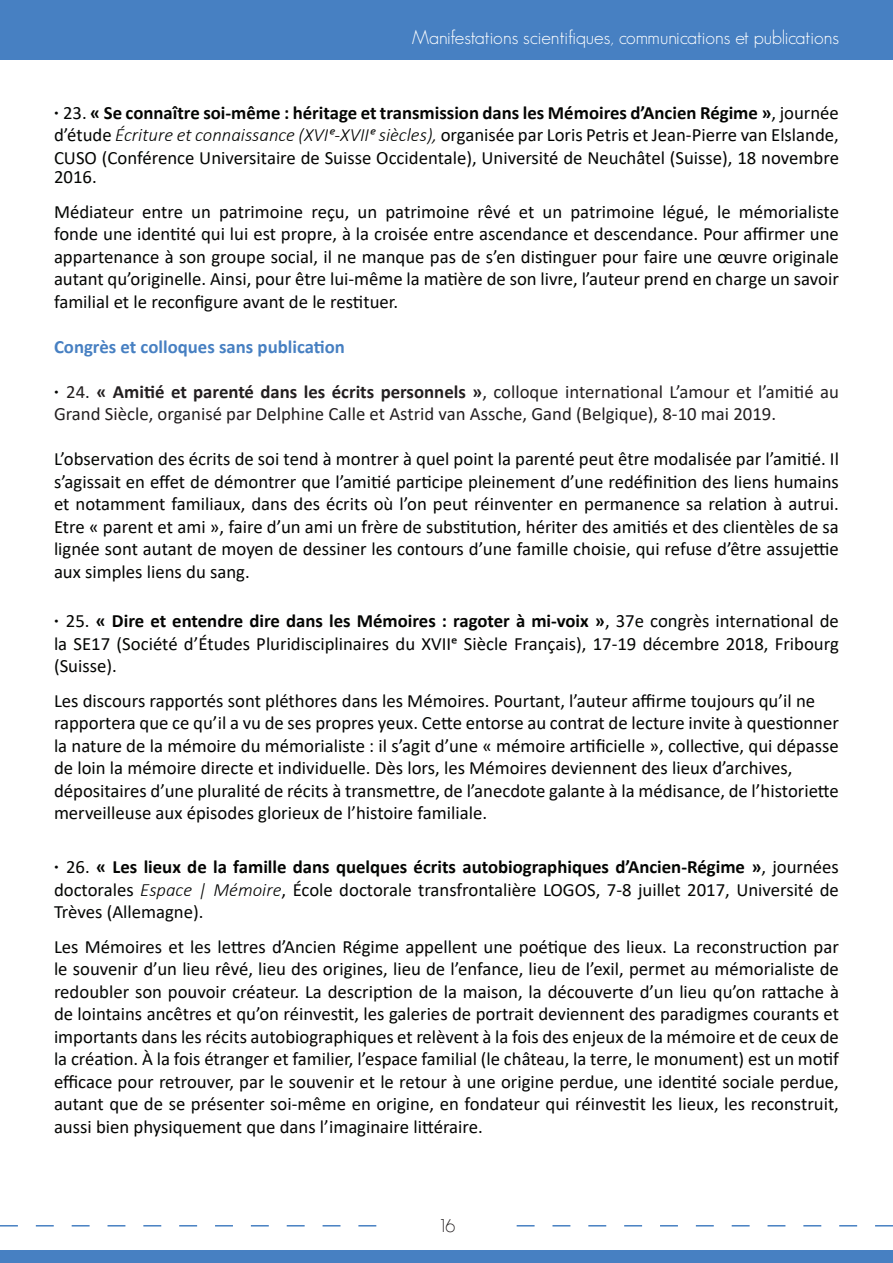
<style>
.page{position:relative;width:893px;height:1263px;background:#fff}
.page>*{position:absolute;margin:0;border:0;box-sizing:border-box;transform-origin:0 0}
.t1{font:300 19.5px "Geosans";color:#fff}
.t2{font:18.75px/22.5px "Calibri";color:#040503;text-align:justify}
.t3{font:18.75px/22.5px "Calibri";color:#231f20}
.t4{font:700 18.75px "Calibri";color:#4780c2}
.t5{font:300 18px "Geosans";color:#231f20}
.s1{font-family:"Geosans";font-weight:300;font-size:18px}
.s2{font-weight:700}
.s3{font-weight:300;font-style:italic}
.s4{font-family:"Geosans";font-weight:300;font-size:18px;color:#040503}
</style>
<div class="page">
<div style="left:0;top:0;width:893px;height:60px;background:#4780c2"></div>
<div style="left:0;top:1250px;width:893px;height:13px;background:#4780c2"></div>
<svg style="left:0;top:1225px;width:376px;height:1px"></svg>
<svg style="left:517px;top:1225px;width:376px;height:1px"></svg>
<p class="t1" style="left:412px;top:27px;width:429px">Manifestations scientifiques, communications et publications</p>
<p class="t2" style="left:54px;top:101px;width:786px"><span class="s1">•</span> 23. <span class="s2">« Se connaître soi-même : héritage et transmission dans les Mémoires d’Ancien Régime »</span>, journée d’étude <span class="s3">Écriture et connaissance (XVIe-XVIIe siècles),</span> organisée par Loris Petris et Jean-Pierre van Elslande, CUSO (Conférence Universitaire de Suisse Occidentale), Université de Neuchâtel (Suisse), 18 novembre</p>
<p class="t2" style="left:54px;top:165px;width:44px">2016.</p>
<p class="t2" style="left:54px;top:200px;width:786px">Médiateur entre un patrimoine reçu, un patrimoine rêvé et un patrimoine légué, le mémorialiste fonde une identité qui lui est propre, à la croisée entre ascendance et descendance. Pour affirmer une appartenance à son groupe social, il ne manque pas de s’en distinguer pour faire une œuvre originale autant qu’originelle. Ainsi, pour être lui-même la matière de son livre, l’auteur prend en charge un savoir familial et le reconfigure avant de le restituer.</p>
<p class="t4" style="left:54px;top:333px;width:292px">Congrès et colloques sans publication</p>
<p class="t3" style="left:54px;top:380px;width:786px"><span class="s4">•</span> 24. <span class="s2">« Amitié et parenté dans les écrits personnels »</span>, colloque international L’amour et l’amitié au<br>Grand Siècle, organisé par Delphine Calle et Astrid van Assche, Gand (Belgique), 8-10 mai 2019.</p>
<p class="t2" style="left:54px;top:447px;width:786px">L’observation des écrits de soi tend à montrer à quel point la parenté peut être modalisée par l’amitié. Il s’agissait en effet de démontrer que l’amitié participe pleinement d’une redéfinition des liens humains et notamment familiaux, dans des écrits où l’on peut réinventer en permanence sa relation à autrui.<br>Etre « parent et ami », faire d’un ami un frère de substitution, hériter des amitiés et des clientèles de sa lignée sont autant de moyen de dessiner les contours d’une famille choisie, qui refuse d’être assujettie aux simples liens du sang.</p>
<p class="t2" style="left:54px;top:609px;width:786px"><span class="s1">•</span> 25. <span class="s2">« Dire et entendre dire dans les Mémoires : ragoter à mi-voix »</span>, 37e congrès international de la SE17 (Société d’Études Pluridisciplinaires du XVIIe Siècle Français), 17-19 décembre 2018, Fribourg (Suisse).</p>
<p class="t2" style="left:54px;top:689px;width:763px">Les discours rapportés sont pléthores dans les Mémoires. Pourtant, l’auteur affirme toujours qu’il ne</p>
<p class="t2" style="left:54px;top:711px;width:786px">rapportera que ce qu’il a vu de ses propres yeux. Cette entorse au contrat de lecture invite à questionner la nature de la mémoire du mémorialiste : il s’agit d’une « mémoire artificielle », collective, qui dépasse de loin la mémoire directe et individuelle. Dès lors, les Mémoires deviennent des lieux d’archives,</p>
<p class="t2" style="left:54px;top:779px;width:786px">dépositaires d’une pluralité de récits à transmettre, de l’anecdote galante à la médisance, de l’historiette merveilleuse aux épisodes glorieux de l’histoire familiale.</p>
<p class="t2" style="left:54px;top:855px;width:786px"><span class="s1">•</span> 26. <span class="s2">« Les lieux de la famille dans quelques écrits autobiographiques d’Ancien-Régime »</span>, journées doctorales <span class="s3">Espace | Mémoire</span>, École doctorale transfrontalière LOGOS, 7-8 juillet 2017, Université de Trèves (Allemagne).</p>
<p class="t2" style="left:54px;top:935px;width:786px">Les Mémoires et les lettres d’Ancien Régime appellent une poétique des lieux. La reconstruction par le souvenir d’un lieu rêvé, lieu des origines, lieu de l’enfance, lieu de l’exil, permet au mémorialiste de redoubler son pouvoir créateur. La description de la maison, la découverte d’un lieu qu’on rattache à de lointains ancêtres et qu’on réinvestit, les galeries de portrait deviennent des paradigmes courants et importants dans les récits autobiographiques et relèvent à la fois des enjeux de la mémoire et de ceux de la création. À la fois étranger et familier, l’espace familial (le château, la terre, le monument) est un motif efficace pour retrouver, par le souvenir et le retour à une origine perdue, une identité sociale perdue, autant que de se présenter soi-même en origine, en fondateur qui réinvestit les lieux, les reconstruit, aussi bien physiquement que dans l’imaginaire littéraire.</p>
<p class="t5" style="left:438px;top:1215px;width:19px">16</p>
</div>
